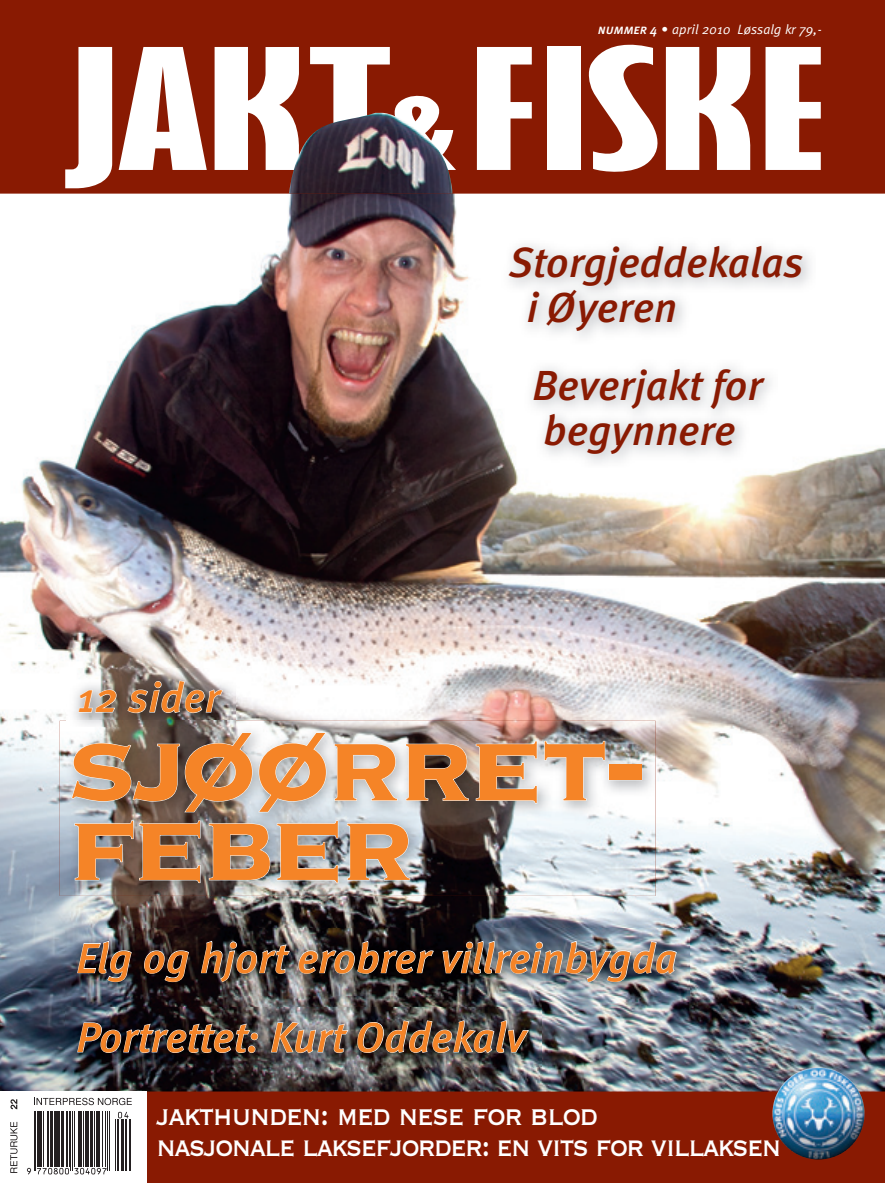
<style>
.page{position:relative;width:885px;height:1183px;background:#fff}
.page>*{position:absolute;margin:0;border:0;box-sizing:border-box;transform-origin:0 0}
.t1{font:127.5px "Copperplate Gothic Std 33 BC";letter-spacing:-.04em;color:#f58427}
.t2{font:italic 500 42px "Meta";letter-spacing:.005em;color:#f58427}
.t3{font:italic 500 42px/45px "Meta";letter-spacing:.005em;color:#891a02}
.t4{font:35.7px "Copperplate Gothic Std 31 BC";letter-spacing:-.04em;color:#fff;scale:.84 1}
.t5{font:35.25px "Copperplate Gothic Std 31 BC";letter-spacing:-.055em;color:#fff;scale:.83 1}
.t6{font:italic 13.5px "Meta Normal";letter-spacing:.005em;color:#fff}
.s1{font-family:"Meta Medium Italic Caps";font-style:normal}
</style>
<div class="page">
<div style="left:0;top:0;width:884px;height:1182px;background:#891a02"></div>
<img style="left:0;top:193px;width:884px;height:898px">
<svg style="left:65px;top:47px;width:47px;height:141px"></svg>
<svg style="left:119px;top:47px;width:88px;height:123px"></svg>
<svg style="left:214px;top:47px;width:85px;height:123px"></svg>
<svg style="left:477px;top:47px;width:54px;height:123px"></svg>
<div style="left:547px;top:47px;width:33px;height:123px;background:#fff"></div>
<svg style="left:765px;top:47px;width:55px;height:123px"></svg>
<svg style="left:310px;top:47px;width:146px;height:123px"></svg>
<svg style="left:588px;top:45px;width:162px;height:127px"></svg>
<div style="left:0;top:1091px;width:147px;height:91px;background:#fff"></div>
<img style="left:772px;top:1067px;width:92px;height:92px;border-radius:46px">
<img style="left:60px;top:720px;width:595px;height:175px">
<svg style="left:72px;top:732px;width:180px;height:79px;background:#8d857f"></svg>
<svg style="left:258px;top:732px;width:68px;height:79px;background:#caced1"></svg>
<svg style="left:334px;top:743px;width:63px;height:57px;background:#cdd0d2"></svg>
<svg style="left:406px;top:743px;width:62px;height:57px;background:#6e625c"></svg>
<svg style="left:476px;top:741px;width:61px;height:62px;background:#a69f9d"></svg>
<svg style="left:544px;top:741px;width:61px;height:59px;background:#d5d7d8"></svg>
<div style="left:608px;top:764px;width:33px;height:15px;border:1px solid #fff"></div>
<svg style="left:75px;top:820px;width:58px;height:60px;background:#898a90"></svg>
<svg style="left:139px;top:820px;width:61px;height:62px;background:#73655d"></svg>
<svg style="left:209px;top:823px;width:61px;height:57px;background:#82807f"></svg>
<svg style="left:277px;top:820px;width:61px;height:62px;background:#a2a7ab"></svg>
<svg style="left:347px;top:823px;width:63px;height:57px;background:#a8b0b6"></svg>
<svg style="left:10px;top:1097px;width:122px;height:78px"></svg>
<hr style="left:126px;top:1118px;width:1px;height:52px;background:#231f20">
<hr style="left:130px;top:1118px;width:1px;height:52px;background:#231f20">
<img style="left:521px;top:356px;width:256px;height:111px">
<img style="left:496px;top:233px;width:319px;height:111px">
<img style="left:289px;top:113px;width:163px;height:80px">
<img style="left:66px;top:668px;width:169px;height:58px">
<svg style="left:78px;top:689px;width:38px;height:23px"></svg>
<svg style="left:128px;top:680px;width:94px;height:32px;background:#7e7673"></svg>
<img style="left:65px;top:1007px;width:476px;height:59px">
<svg style="left:77px;top:1022px;width:181px;height:30px;background:#3b3a3e"></svg>
<svg style="left:271px;top:1021px;width:77px;height:31px;background:#7c7c7e"></svg>
<svg style="left:357px;top:1020px;width:171px;height:32px;background:#514f4e"></svg>
<img style="left:65px;top:928px;width:624px;height:66px">
<svg style="left:77px;top:940px;width:54px;height:41px;background:#53555d"></svg>
<svg style="left:144px;top:950px;width:45px;height:31px"></svg>
<svg style="left:201px;top:940px;width:88px;height:41px;background:#454243"></svg>
<svg style="left:298px;top:940px;width:135px;height:33px;background:#423f40"></svg>
<img style="left:442px;top:940px;width:234px;height:41px">
<p class="t6" style="left:597px;top:22px;width:225px"><span class="s1">nummer 4 •</span> april 2010 Løssalg kr 79,-</p>
<p class="t3" style="left:526px;top:241px;width:278px;text-indent:-18px">Storgjeddekalas i Øyeren</p>
<p class="t2" style="left:77px;top:672px;width:145px">12 sider</p>
<p class="t3" style="left:532px;top:363px;width:232px">Beverjakt for begynnere</p>
<h1 class="t1" style="left:67px;top:702px;width:580px">sjøørret-</h1>
<h1 class="t1" style="left:67px;top:781px;width:349px">feber</h1>
<p class="t2" style="left:77px;top:933px;width:602px">Elg og hjort erobrer villreinbygda</p>
<p class="t2" style="left:77px;top:1012px;width:450px">Portrettet: Kurt Oddekalv</p>
<p class="t4" style="left:156px;top:1097px;width:527px">jakthunden: med nese for blod</p>
<p class="t5" style="left:156px;top:1129px;width:754px">nasjonale laksefjorder: en vits for villaksen</p>
</div>
